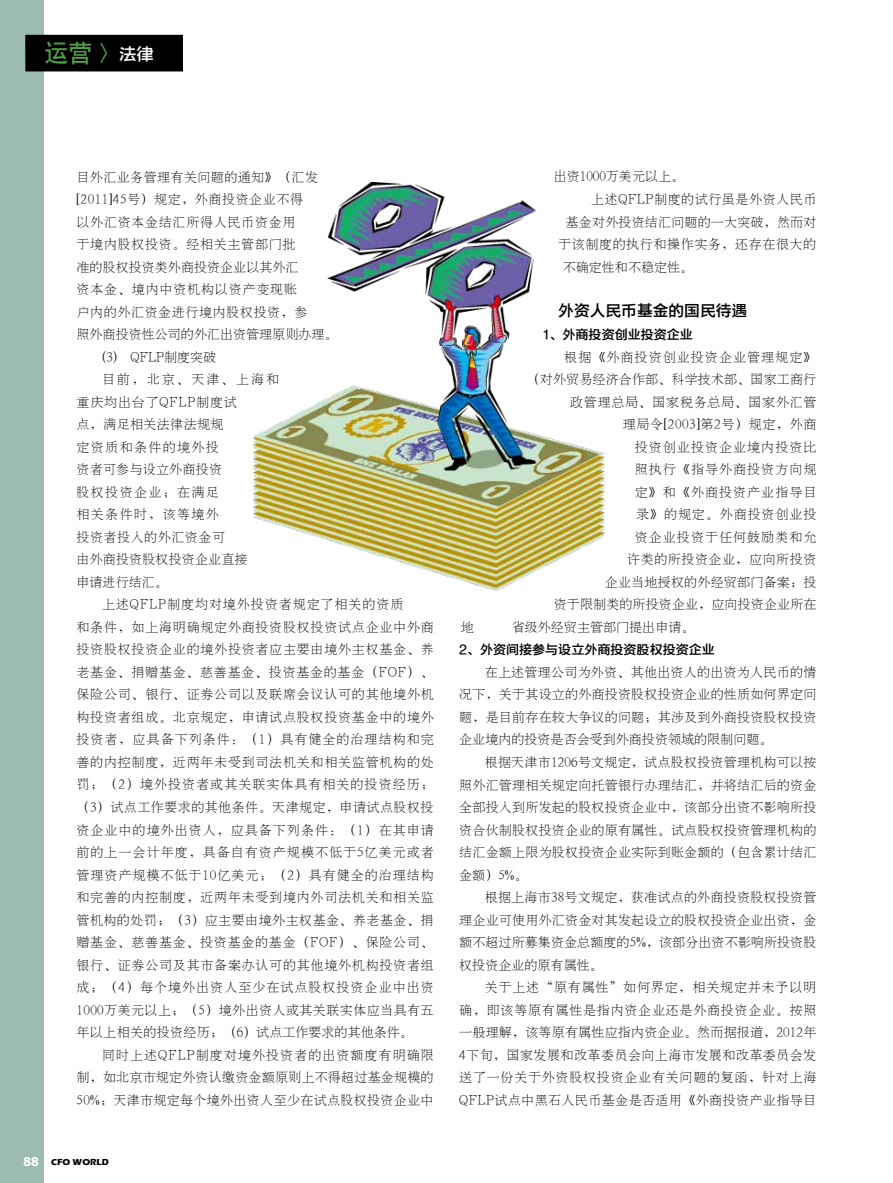
<style>
.page{position:relative;width:893px;height:1183px;background:#fff}
.page>*{position:absolute;margin:0;border:0;box-sizing:border-box;transform-origin:0 0}
.t1{font:24px "SIL Hei Med Jian";color:#4fa147}
.t2{font:17.25px "FZYDZHJW GB1 0";color:#fff}
.t3{font:15.75px "FZYDZHJW GB1 0";color:#000}
.t4{font:13.05px/22.5px "H Ya 2 gj";letter-spacing:.045em;color:#000;text-align:justify}
.t5{font:13.05px "H Ya 2 gj";letter-spacing:.075em;color:#000}
.t6{font:13.05px "H Ya 2 gj";color:#000}
.t7{font:13.05px "H Ya 2 gj";letter-spacing:.07em;color:#000}
.t8{font:13.05px "H Ya 2 gj";letter-spacing:.025em;color:#000}
.t9{font:13.05px "H Ya 2 gj";letter-spacing:.015em;color:#000}
.t10{font:13.05px "H Ya 2 gj";letter-spacing:.01em;color:#000}
.t11{font:13.05px "FZYDZHJW GB1 0";color:#000}
.t12{font:13.05px "H Ya 2 gj";letter-spacing:.1em;color:#000}
.t13{font:700 12px "Tahoma";color:#fff}
.t14{font:700 9px "Eras ITC";color:#000}
.s1{font-family:"FZYDZHJW GB1 0";font-size:17.25px;color:#fff}
</style>
<div class="page">
<div style="left:0;top:0;width:44px;height:1182px;background:#9bbcae"></div>
<div style="left:26px;top:35px;width:157px;height:36px;background:#000"></div>
<img style="left:253px;top:182px;width:351px;height:408px">
<h1 class="t1" style="left:45px;top:37px;width:110px">运营〉<span class="s1">税务</span></h1>
<h2 class="t2" style="left:119px;top:45px;width:36px">法律</h2>
<p class="t4" style="left:77px;top:165px;width:243px">目外汇业务管理有关问题的通知》（汇发</p>
<p class="t4" style="left:77px;top:188px;width:228px">[2011]45号）规定，外商投资企业不得</p>
<p class="t4" style="left:77px;top:210px;width:220px">以外汇资本金结汇所得人民币资金用</p>
<p class="t4" style="left:77px;top:233px;width:220px">于境内股权投资。经相关主管部门批</p>
<p class="t6" style="left:77px;top:260px;width:224px">准的股权投资类外商投资企业以其外汇</p>
<p class="t4" style="left:77px;top:278px;width:222px">资本金、境内中资机构以资产变现账</p>
<p class="t4" style="left:77px;top:300px;width:233px">户内的外汇资金进行境内股权投资，参</p>
<p class="t6" style="left:77px;top:327px;width:263px">照外商投资性公司的外汇出资管理原则办理。</p>
<p class="t6" style="left:102px;top:350px;width:116px">(3) QFLP制度突破</p>
<p class="t4" style="left:102px;top:368px;width:178px">目前，北京、天津、上海和</p>
<p class="t4" style="left:77px;top:390px;width:162px">重庆均出台了QFLP制度试</p>
<p class="t8" style="left:77px;top:417px;width:148px">点，满足相关法律法规规</p>
<p class="t12" style="left:77px;top:440px;width:144px">定资质和条件的境外投</p>
<p class="t9" style="left:77px;top:462px;width:147px">资者可参与设立外商投资</p>
<p class="t12" style="left:77px;top:485px;width:144px">股权投资企业；在满足</p>
<p class="t12" style="left:77px;top:507px;width:144px">相关条件时，该等境外</p>
<p class="t4" style="left:77px;top:525px;width:150px">投资者投入的外汇资金可</p>
<p class="t10" style="left:77px;top:552px;width:173px">由外商投资股权投资企业直接</p>
<p class="t4" style="left:77px;top:570px;width:93px">申请进行结汇。</p>
<p class="t7" style="left:102px;top:597px;width:303px">上述QFLP制度均对境外投资者规定了相关的资质</p>
<p class="t4" style="left:77px;top:615px;width:359px">和条件，如上海明确规定外商投资股权投资试点企业中外商</p>
<p class="t4" style="left:77px;top:638px;width:359px">投资股权投资企业的境外投资者应主要由境外主权基金、养</p>
<p class="t4" style="left:77px;top:660px;width:359px">老基金、捐赠基金、慈善基金、投资基金的基金（FOF）、</p>
<p class="t4" style="left:77px;top:683px;width:359px">保险公司、银行、证券公司以及联席会议认可的其他境外机</p>
<p class="t4" style="left:77px;top:705px;width:359px">构投资者组成。北京规定，申请试点股权投资基金中的境外</p>
<p class="t5" style="left:77px;top:732px;width:359px">投资者，应具备下列条件：（1）具有健全的治理结构和完</p>
<p class="t4" style="left:77px;top:750px;width:359px">善的内控制度，近两年未受到司法机关和相关监管机构的处</p>
<p class="t5" style="left:77px;top:777px;width:359px">罚；（2）境外投资者或其关联实体具有相关的投资经历；</p>
<p class="t4" style="left:77px;top:795px;width:359px">（3）试点工作要求的其他条件。天津规定，申请试点股权投</p>
<p class="t5" style="left:77px;top:822px;width:359px">资企业中的境外出资人，应具备下列条件：（1）在其申请</p>
<p class="t5" style="left:77px;top:845px;width:359px">前的上一会计年度，具备自有资产规模不低于5亿美元或者</p>
<p class="t7" style="left:77px;top:867px;width:359px">管理资产规模不低于10亿美元；（2）具有健全的治理结构</p>
<p class="t4" style="left:77px;top:885px;width:359px">和完善的内控制度，近两年未受到境内外司法机关和相关监</p>
<p class="t4" style="left:77px;top:908px;width:359px">管机构的处罚；（3）应主要由境外主权基金、养老基金、捐</p>
<p class="t4" style="left:77px;top:930px;width:359px">赠基金、慈善基金、投资基金的基金（FOF）、保险公司、</p>
<p class="t4" style="left:77px;top:953px;width:359px">银行、证券公司及其市备案办认可的其他境外机构投资者组</p>
<p class="t5" style="left:77px;top:980px;width:359px">成；（4）每个境外出资人至少在试点股权投资企业中出资</p>
<p class="t4" style="left:77px;top:998px;width:359px">1000万美元以上；（5）境外出资人或其关联实体应当具有五</p>
<p class="t6" style="left:77px;top:1025px;width:338px">年以上相关的投资经历；（6）试点工作要求的其他条件。</p>
<p class="t5" style="left:102px;top:1047px;width:333px">同时上述QFLP制度对境外投资者的出资额度有明确限</p>
<p class="t9" style="left:77px;top:1070px;width:359px">制，如北京市规定外资认缴资金额原则上不得超过基金规模的</p>
<p class="t8" style="left:77px;top:1092px;width:359px">50%；天津市规定每个境外出资人至少在试点股权投资企业中</p>
<p class="t13" style="left:24px;top:1153px;width:17px">88</p>
<p class="t14" style="left:51px;top:1156px;width:59px">CFO WORLD</p>
<p class="t6" style="left:554px;top:170px;width:132px">出资1000万美元以上。</p>
<p class="t4" style="left:591px;top:188px;width:227px">上述QFLP制度的试行虽是外资人民币</p>
<p class="t10" style="left:566px;top:215px;width:252px">基金对外投资结汇问题的一大突破，然而对</p>
<p class="t4" style="left:558px;top:233px;width:260px">于该制度的执行和操作实务，还存在很大的</p>
<p class="t6" style="left:563px;top:260px;width:132px">不确定性和不稳定性。</p>
<p class="t3" style="left:558px;top:301px;width:190px">外资人民币基金的国民待遇</p>
<p class="t11" style="left:542px;top:327px;width:153px">1、外商投资创业投资企业</p>
<p class="t4" style="left:527px;top:345px;width:291px;text-align:right">根据《外商投资创业投资企业管理规定》<br>（对外贸易经济合作部、科学技术部、国家工商行政管理总局、国家税务总局、国家外汇管<br>理局令[2003]第2号）规定，外商<br>投资创业投资企业境内投资比<br>照执行《指导外商投资方向规<br>定》和《外商投资产业指导目<br>录》的规定。外商投资创业投<br>资企业投资于任何鼓励类和允<br>许类的所投资企业，应向所投资<br>企业当地授权的外经贸部门备案；投<br>资于限制类的所投资企业，应向投资企业所在</p>
<p class="t4" style="left:461px;top:615px;width:15px">地</p>
<p class="t6" style="left:512px;top:620px;width:184px">省级外经贸主管部门提出申请。</p>
<p class="t11" style="left:459px;top:642px;width:257px">2、外资间接参与设立外商投资股权投资企业</p>
<p class="t4" style="left:459px;top:660px;width:359px;text-indent:26px">在上述管理公司为外资、其他出资人的出资为人民币的情况下，关于其设立的外商投资股权投资企业的性质如何界定问题，是目前存在较大争议的问题；其涉及到外商投资股权投资企业境内的投资是否会受到外商投资领域的限制问题。</p>
<p class="t4" style="left:459px;top:750px;width:359px;text-indent:26px">根据天津市1206号文规定，试点股权投资管理机构可以按照外汇管理相关规定向托管银行办理结汇，并将结汇后的资金全部投入到所发起的股权投资企业中，该部分出资不影响所投资合伙制股权投资企业的原有属性。试点股权投资管理机构的结汇金额上限为股权投资企业实际到账金额的（包含累计结汇金额）5%。</p>
<p class="t4" style="left:459px;top:885px;width:359px;text-indent:26px">根据上海市38号文规定，获准试点的外商投资股权投资管理企业可使用外汇资金对其发起设立的股权投资企业出资，金额不超过所募集资金总额度的5%，该部分出资不影响所投资股权投资企业的原有属性。</p>
<p class="t4" style="left:459px;top:975px;width:359px;text-indent:26px">关于上述“原有属性”如何界定，相关规定并未予以明确，即该等原有属性是指内资企业还是外商投资企业。按照一般理解，该等原有属性应指内资企业。然而据报道，2012年4下旬，国家发展和改革委员会向上海市发展和改革委员会发送了一份关于外资股权投资企业有关问题的复函，针对上海QFLP试点中黑石人民币基金是否适用《外商投资产业指导目</p>
</div>
